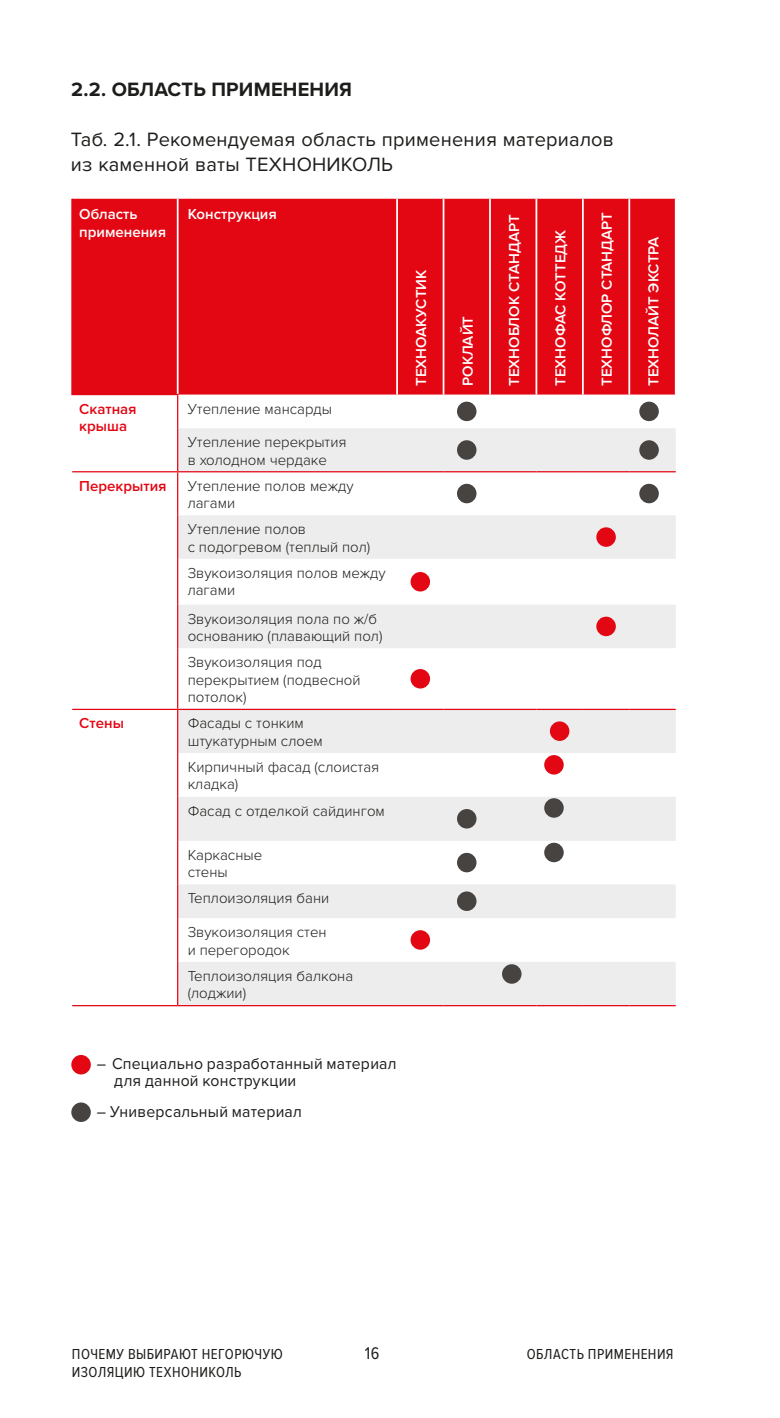
<style>
.page{position:relative;width:780px;height:1418px;background:#fff}
.page>*{position:absolute;margin:0;border:0;box-sizing:border-box;transform-origin:0 0}
.t1{font:20px/25px "Proxima Nova";letter-spacing:.01em;color:#1d1d1b}
.t2{font:700 20px "Proxima Nova";letter-spacing:.01em;color:#1d1d1b}
.t3{font:17.5px "Proxima Nova Cond";color:#1d1d1b}
.t4{font:16.25px/17.5px "Proxima Nova";letter-spacing:.015em;color:#1d1d1b}
.t5{font:300 15px/17.5px "Proxima Nova";color:#1d1d1b}
.t6{font:600 15px/17.5px "Proxima Nova";color:#fff}
.t7{font:15px/17.5px "Proxima Nova Cond";letter-spacing:.03em;color:#1d1d1b}
.t8{font:600 15px/17.5px "Proxima Nova";color:#e30613}
</style>
<div class="page">
<div style="left:73px;top:199px;width:601px;height:195px;background:#e30613"></div>
<div style="left:178px;top:428px;width:497px;height:43px;background:#ededed"></div>
<svg style="left:178px;top:515px;width:497px;height:490px;fill:#ededed"></svg>
<hr style="left:177px;top:199px;width:1px;height:195px;background:#fff">
<hr style="left:396px;top:199px;width:2px;height:195px;background:#fff">
<hr style="left:442px;top:199px;width:2px;height:195px;background:#fff">
<hr style="left:489px;top:199px;width:2px;height:195px;background:#fff">
<hr style="left:535px;top:199px;width:2px;height:195px;background:#fff">
<hr style="left:582px;top:199px;width:1px;height:195px;background:#fff">
<hr style="left:628px;top:199px;width:2px;height:195px;background:#fff">
<hr style="left:71px;top:199px;width:2px;height:195px;background:#e30613">
<hr style="left:71px;top:394px;width:107px;height:1px;background:#e30613">
<hr style="left:72px;top:471px;width:106px;height:1px;background:#e30613">
<hr style="left:72px;top:708px;width:106px;height:2px;background:#e30613">
<hr style="left:72px;top:1005px;width:106px;height:1px;background:#e30613">
<hr style="left:178px;top:1005px;width:219px;height:1px;background:#e30613">
<hr style="left:397px;top:1005px;width:46px;height:1px;background:#e30613">
<hr style="left:443px;top:1005px;width:47px;height:1px;background:#e30613">
<hr style="left:490px;top:1005px;width:46px;height:1px;background:#e30613">
<hr style="left:536px;top:1005px;width:47px;height:1px;background:#e30613">
<hr style="left:583px;top:1005px;width:46px;height:1px;background:#e30613">
<hr style="left:629px;top:1005px;width:46px;height:1px;background:#e30613">
<hr style="left:177px;top:395px;width:1px;height:33px;background:#e30613">
<hr style="left:177px;top:428px;width:1px;height:43px;background:#e30613">
<hr style="left:177px;top:472px;width:1px;height:43px;background:#e30613">
<hr style="left:177px;top:515px;width:1px;height:44px;background:#e30613">
<hr style="left:177px;top:559px;width:1px;height:45px;background:#e30613">
<hr style="left:177px;top:604px;width:1px;height:44px;background:#e30613">
<hr style="left:177px;top:648px;width:1px;height:60px;background:#e30613">
<hr style="left:177px;top:710px;width:1px;height:43px;background:#e30613">
<hr style="left:177px;top:753px;width:1px;height:43px;background:#e30613">
<hr style="left:177px;top:796px;width:1px;height:44px;background:#e30613">
<hr style="left:177px;top:840px;width:1px;height:44px;background:#e30613">
<hr style="left:177px;top:884px;width:1px;height:34px;background:#e30613">
<hr style="left:177px;top:918px;width:1px;height:43px;background:#e30613">
<hr style="left:177px;top:961px;width:1px;height:44px;background:#e30613">
<hr style="left:178px;top:471px;width:219px;height:1px;background:#e30613">
<hr style="left:397px;top:471px;width:46px;height:1px;background:#e30613">
<hr style="left:443px;top:471px;width:47px;height:1px;background:#e30613">
<hr style="left:490px;top:471px;width:46px;height:1px;background:#e30613">
<hr style="left:536px;top:471px;width:47px;height:1px;background:#e30613">
<hr style="left:583px;top:471px;width:46px;height:1px;background:#e30613">
<hr style="left:629px;top:471px;width:46px;height:1px;background:#e30613">
<hr style="left:178px;top:708px;width:219px;height:2px;background:#e30613">
<hr style="left:397px;top:708px;width:46px;height:2px;background:#e30613">
<hr style="left:443px;top:708px;width:47px;height:2px;background:#e30613">
<hr style="left:490px;top:708px;width:46px;height:2px;background:#e30613">
<hr style="left:536px;top:708px;width:47px;height:2px;background:#e30613">
<hr style="left:583px;top:708px;width:46px;height:2px;background:#e30613">
<hr style="left:629px;top:708px;width:46px;height:2px;background:#e30613">
<div style="left:457px;top:401px;width:19px;height:20px;background:#464341;border-radius:50%"></div>
<div style="left:639px;top:401px;width:19px;height:20px;background:#464341;border-radius:50%"></div>
<div style="left:457px;top:440px;width:19px;height:20px;background:#464341;border-radius:50%"></div>
<div style="left:639px;top:440px;width:19px;height:20px;background:#464341;border-radius:50%"></div>
<div style="left:457px;top:484px;width:19px;height:19px;background:#464341;border-radius:50%"></div>
<div style="left:639px;top:484px;width:19px;height:19px;background:#464341;border-radius:50%"></div>
<div style="left:596px;top:527px;width:19px;height:20px;background:#e30613;border-radius:50%"></div>
<div style="left:410px;top:572px;width:20px;height:19px;background:#e30613;border-radius:50%"></div>
<div style="left:596px;top:616px;width:19px;height:20px;background:#e30613;border-radius:50%"></div>
<div style="left:410px;top:669px;width:20px;height:19px;background:#e30613;border-radius:50%"></div>
<div style="left:550px;top:721px;width:19px;height:20px;background:#e30613;border-radius:50%"></div>
<div style="left:457px;top:809px;width:19px;height:19px;background:#464341;border-radius:50%"></div>
<div style="left:457px;top:852px;width:19px;height:20px;background:#464341;border-radius:50%"></div>
<div style="left:457px;top:891px;width:19px;height:20px;background:#464341;border-radius:50%"></div>
<div style="left:410px;top:930px;width:20px;height:19px;background:#e30613;border-radius:50%"></div>
<div style="left:71px;top:1102px;width:20px;height:19px;background:#464341;border-radius:50%"></div>
<div style="left:71px;top:1054px;width:20px;height:20px;background:#e30613;border-radius:50%"></div>
<div style="left:544px;top:755px;width:19px;height:19px;background:#e30613;border-radius:50%"></div>
<div style="left:544px;top:798px;width:19px;height:19px;background:#464341;border-radius:50%"></div>
<div style="left:502px;top:964px;width:19px;height:19px;background:#464341;border-radius:50%"></div>
<div style="left:544px;top:842px;width:19px;height:20px;background:#464341;border-radius:50%"></div>
<h1 class="t2" style="left:71px;top:77px;width:282px">2.2. ОБЛАСТЬ ПРИМЕНЕНИЯ</h1>
<h1 class="t1" style="left:71px;top:127px;width:544px">Таб. 2.1. Рекомендуемая область применения материалов из каменной ваты ТЕХНОНИКОЛЬ</h1>
<p class="t6" style="left:79px;top:206px;width:88px">Область применения</p>
<p class="t6" style="left:188px;top:206px;width:91px">Конструкция</p>
<p class="t6" style="left:413px;top:386px;width:118px;rotate:-90deg">ТЕХНОАКУСТИК</p>
<p class="t6" style="left:598px;top:386px;width:175px;rotate:-90deg">ТЕХНОФЛОР СТАНДАРТ</p>
<p class="t6" style="left:505px;top:386px;width:173px;rotate:-90deg">ТЕХНОБЛОК СТАНДАРТ</p>
<p class="t6" style="left:552px;top:386px;width:158px;rotate:-90deg">ТЕХНОФАС КОТТЕДЖ</p>
<p class="t6" style="left:459px;top:386px;width:72px;rotate:-90deg">РОКЛАЙТ</p>
<p class="t8" style="left:79px;top:400px;width:59px">Скатная крыша</p>
<p class="t5" style="left:188px;top:400px;width:146px">Утепление мансарды</p>
<p class="t5" style="left:188px;top:433px;width:160px">Утепление перекрытия в холодном чердаке</p>
<p class="t8" style="left:79px;top:477px;width:89px">Перекрытия</p>
<p class="t5" style="left:188px;top:477px;width:167px">Утепление полов между лагами</p>
<p class="t5" style="left:188px;top:520px;width:184px">Утепление полов<br>с подогревом (теплый пол)</p>
<p class="t5" style="left:188px;top:564px;width:200px">Звукоизоляция полов между лагами</p>
<p class="t5" style="left:188px;top:610px;width:196px">Звукоизоляция пола по ж/б основанию (плавающий пол)</p>
<p class="t5" style="left:188px;top:653px;width:174px">Звукоизоляция под перекрытием (подвесной потолок)</p>
<p class="t8" style="left:79px;top:715px;width:46px">Стены</p>
<p class="t5" style="left:188px;top:714px;width:137px">Фасады с тонким штукатурным слоем</p>
<p class="t5" style="left:188px;top:758px;width:193px">Кирпичный фасад (слоистая кладка)</p>
<p class="t5" style="left:188px;top:802px;width:199px">Фасад с отделкой сайдингом</p>
<p class="t5" style="left:188px;top:846px;width:76px">Каркасные стены</p>
<p class="t5" style="left:188px;top:889px;width:143px">Теплоизоляция бани</p>
<p class="t5" style="left:188px;top:923px;width:140px">Звукоизоляция стен и перегородок</p>
<p class="t5" style="left:188px;top:967px;width:167px">Теплоизоляция балкона (лоджии)</p>
<p class="t4" style="left:114px;top:1054px;width:284px;text-indent:-17px">– Специально разработанный материал для данной конструкции</p>
<p class="t4" style="left:97px;top:1102px;width:206px">– Универсальный материал</p>
<p class="t6" style="left:645px;top:386px;width:151px;rotate:-90deg">ТЕХНОЛАЙТ ЭКСТРА</p>
<p class="t3" style="left:365px;top:1343px;width:16px">16</p>
<p class="t7" style="left:72px;top:1345px;width:212px">ПОЧЕМУ ВЫБИРАЮТ НЕГОРЮЧУЮ<br>ИЗОЛЯЦИЮ ТЕХНОНИКОЛЬ</p>
<p class="t7" style="left:526px;top:1345px;width:148px">ОБЛАСТЬ ПРИМЕНЕНИЯ</p>
</div>
